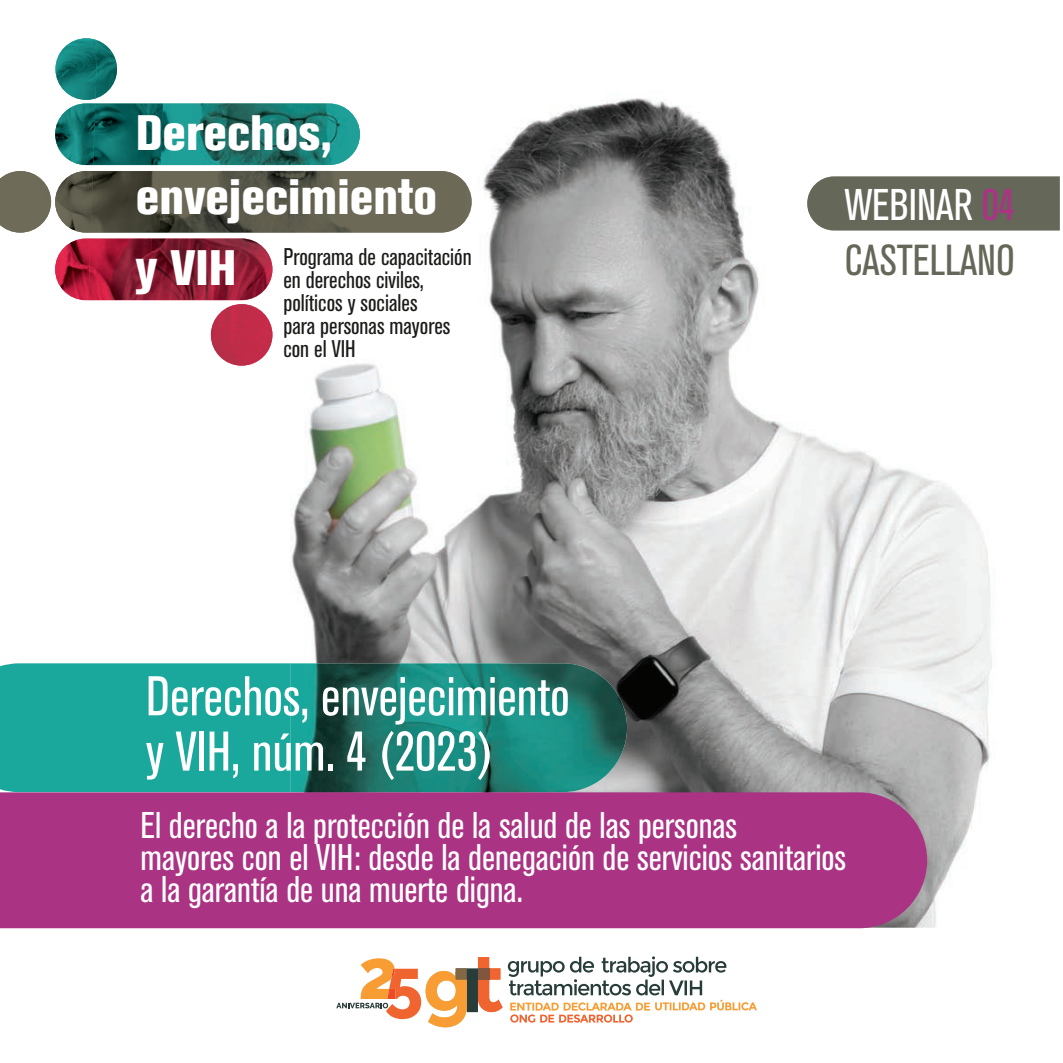
<style>
.page{position:relative;width:1063px;height:1063px;background:#fff}
.page>*{position:absolute;margin:0;border:0;box-sizing:border-box;transform-origin:0 0}
.t1{font:condensed 55.25px/55.2px "Akzidenz Grotesk BQ";color:#fff}
.t2{font:49.25px/64.2px "Akzidenz Grotesk BQ X Bd Cnd Alt";color:#fff}
.t3{font:condensed 44px "Akzidenz Grotesk BQ";color:#fff}
.t4{font:condensed 43px "Akzidenz Grotesk BQ";color:#656759}
.t5{font:condensed 36.75px/31.5px "Akzidenz Grotesk BQ";color:#fff}
.t6{font:condensed 24px/23px "Akzidenz Grotesk BQ";color:#1b1b19}
.s1{color:#aa3384}
</style>
<div class="page">
<img style="left:290px;top:98px;width:702px;height:830px">
<div style="left:807px;top:176px;width:253px;height:55px;background:#656759"></div>
<svg style="left:336px;top:956px;width:421px;height:71px"></svg>
<img style="left:55px;top:104px;width:38px;height:61px">
<img style="left:55px;top:171px;width:241px;height:62px">
<img style="left:55px;top:239px;width:33px;height:61px">
<img style="left:55px;top:38px;width:42px;height:62px">
<img style="left:0;top:171px;width:51px;height:62px">
<img style="left:211px;top:304px;width:61px;height:62px">
<img style="left:91px;top:238px;width:156px;height:1px">
<img style="left:152px;top:239px;width:120px;height:61px">
<img style="left:88px;top:239px;width:64px;height:61px">
<img style="left:317px;top:171px;width:149px;height:61px">
<img style="left:296px;top:171px;width:21px;height:61px">
<img style="left:161px;top:171px;width:135px;height:61px">
<img style="left:91px;top:171px;width:70px;height:61px">
<img style="left:95px;top:103px;width:195px;height:1px">
<img style="left:290px;top:103px;width:70px;height:1px">
<img style="left:296px;top:104px;width:64px;height:61px">
<img style="left:163px;top:104px;width:133px;height:61px">
<img style="left:93px;top:104px;width:70px;height:61px">
<img style="left:96px;top:40px;width:21px;height:58px">
<div style="left:0;top:663px;width:290px;height:129px;background:#1aa79c"></div>
<img style="left:290px;top:663px;width:337px;height:129px">
<div style="left:0;top:792px;width:927px;height:136px;background:#aa3384"></div>
<h2 class="t2" style="left:136px;top:101px;width:303px">Derechos, envejecimiento</h2>
<h2 class="t2" style="left:136px;top:236px;width:102px">y VIH</h2>
<p class="t6" style="left:283px;top:245px;width:190px">Programa de capacitación en derechos civiles, políticos y sociales<br>para personas mayores con el VIH</p>
<p class="t3" style="left:845px;top:180px;width:172px">WEBINAR <span class="s1">04</span></p>
<p class="t4" style="left:845px;top:236px;width:172px">CASTELLANO</p>
<h1 class="t1" style="left:146px;top:669px;width:425px">Derechos, envejecimiento y VIH, núm. 4 (2023)</h1>
<p class="t5" style="left:141px;top:810px;width:707px">El derecho a la protección de la salud de las personas<br>mayores con el VIH: desde la denegación de servicios sanitarios a la garantía de una muerte digna.</p>
</div>
